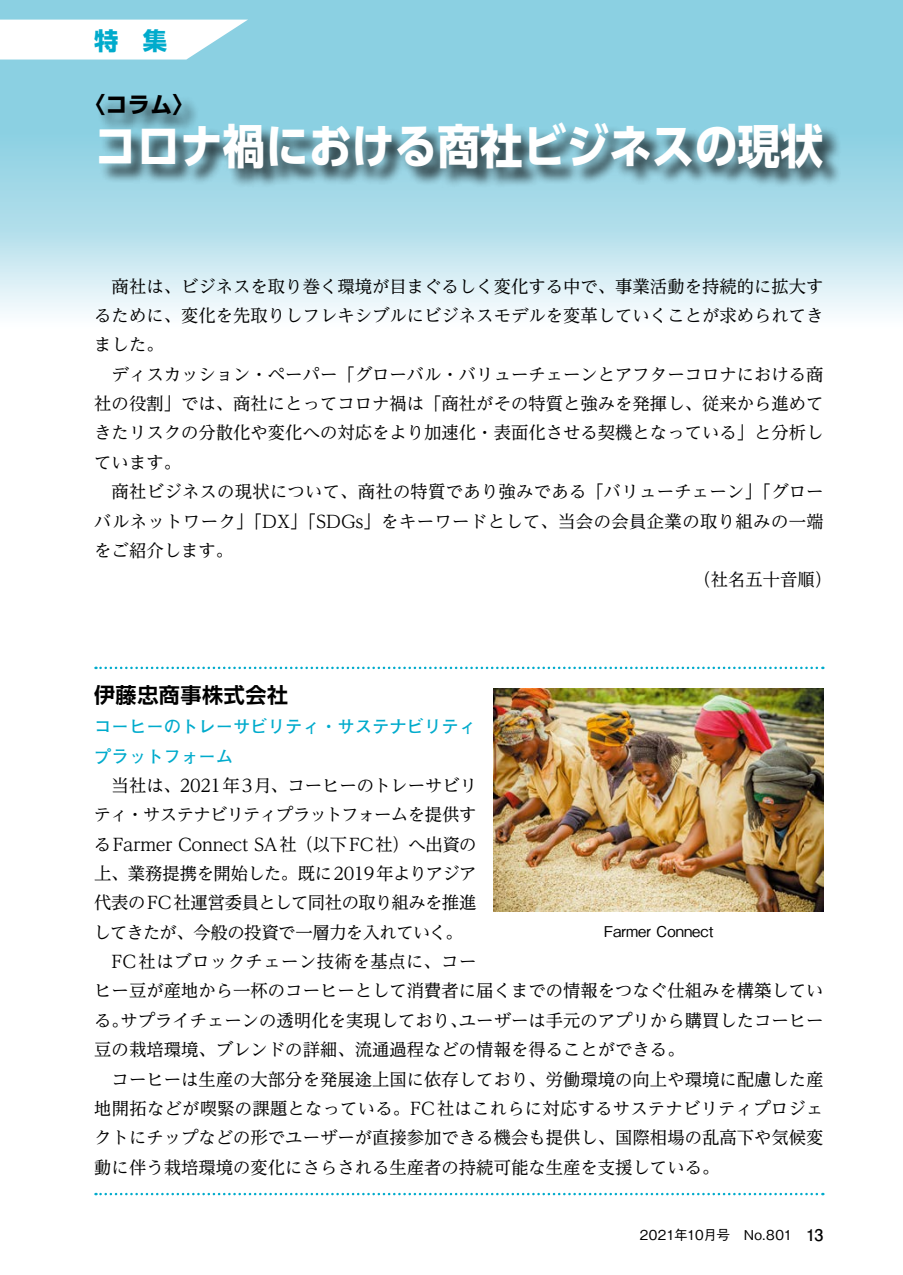
<style>
.page{position:relative;width:903px;height:1275px;background:#fff}
.page>*{position:absolute;margin:0;border:0;box-sizing:border-box;transform-origin:0 0}
.t1{font:700 47.07px "UD Shin Go Pr 6 N";color:#fff;scale:.91 1}
.t2{font:700 24.32px "UD Shin Go Pr 6 N";color:#00abcc}
.t3{font:700 22.4px "UD Shin Go Pr 6 N";color:#000}
.t4{font:700 21px "Shin Go Pr 6 N De";letter-spacing:.03em;color:#000}
.t5{font:17.32px/29.4px "UD Reimin Pr 6 N";color:#000;text-align:justify}
.t6{font:17.32px "UD Reimin Pr 6 N";letter-spacing:-.025em;color:#000}
.t7{font:17.32px "UD Reimin Pr 6 N";letter-spacing:.02em;color:#000}
.t8{font:700 17.32px/29.4px "Futo Go B101 Pr 6 N";color:#00abcc}
.t9{font:17.32px "UD Reimin Pr 6 N";letter-spacing:-.04em;color:#000}
.t10{font:17.32px "UD Reimin Pr 6 N";letter-spacing:-.03em;color:#000}
.t11{font:17.32px "UD Reimin Pr 6 N";letter-spacing:.025em;color:#000}
.t12{font:500 14.88px "Gothic BBB Pr 6 N";color:#000}
.t13{font:500 13.65px "Gothic BBB Pr 6 N";letter-spacing:-.005em;color:#000}
.s1{font-family:"Futo Go B101 Pr 6 N";font-weight:700;font-size:16.1px}
</style>
<div class="page">
<svg style="left:0;top:0;width:903px;height:314px;background:#acdcea"></svg>
<svg style="left:0;top:20px;width:248px;height:40px"></svg>
<svg style="left:95px;top:1193px;width:728px;height:2px"></svg>
<svg style="left:95px;top:667px;width:728px;height:2px"></svg>
<div style="left:97px;top:94px;width:745px;height:94px;background:#000;opacity:.75"></div>
<img style="left:494px;top:688px;width:329px;height:223px">
<h2 class="t2" style="left:94px;top:21px;width:74px">特　集</h2>
<p class="t3" style="left:94px;top:86px;width:91px">〈コラム〉</p>
<h1 class="t1" style="left:94px;top:108px;width:803px">コロナ禍における商社ビジネスの現状</h1>
<p class="t5" style="left:94px;top:271px;width:731px;text-indent:17px">商社は、ビジネスを取り巻く環境が目まぐるしく変化する中で、事業活動を持続的に拡大するために、変化を先取りしフレキシブルにビジネスモデルを変革していくことが求められてきました。</p>
<p class="t5" style="left:94px;top:359px;width:731px;text-indent:17px">ディスカッション・ペーパー「グローバル・バリューチェーンとアフターコロナにおける商社の役割」では、商社にとってコロナ禍は「商社がその特質と強みを発揮し、従来から進めてきたリスクの分散化や変化への対応をより加速化・表面化させる契機となっている」と分析しています。</p>
<p class="t5" style="left:112px;top:476px;width:713px">商社ビジネスの現状について、商社の特質であり強みである「バリューチェーン」「グロー</p>
<p class="t7" style="left:94px;top:507px;width:731px">バルネットワーク」「DX」「SDGs」をキーワードとして、当会の会員企業の取り組みの一端</p>
<p class="t5" style="left:94px;top:535px;width:140px">をご紹介します。</p>
<p class="t5" style="left:693px;top:564px;width:140px">（社名五十音順）</p>
<p class="t4" style="left:94px;top:678px;width:196px">伊藤忠商事株式会社</p>
<p class="t8" style="left:94px;top:711px;width:383px">コーヒーのトレーサビリティ・サステナビリティプラットフォーム</p>
<p class="t5" style="left:111px;top:770px;width:367px">当社は、2021年3月、コーヒーのトレーサビリ</p>
<p class="t9" style="left:94px;top:801px;width:384px">ティ・サステナビリティプラットフォームを提供す</p>
<p class="t5" style="left:94px;top:829px;width:384px">るFarmer Connect SA社（以下FC社）へ出資の</p>
<p class="t6" style="left:94px;top:859px;width:384px">上、業務提携を開始した。既に2019年よりアジア</p>
<p class="t6" style="left:94px;top:889px;width:384px">代表のFC社運営委員として同社の取り組みを推進</p>
<p class="t10" style="left:93px;top:918px;width:371px">してきたが、今般の投資で一層力を入れていく。</p>
<p class="t11" style="left:112px;top:947px;width:366px">FC社はブロックチェーン技術を基点に、コー</p>
<p class="t5" style="left:94px;top:976px;width:731px">ヒー豆が産地から一杯のコーヒーとして消費者に届くまでの情報をつなぐ仕組みを構築してい</p>
<p class="t5" style="left:94px;top:1005px;width:731px">る。サプライチェーンの透明化を実現しており、ユーザーは手元のアプリから購買したコーヒー</p>
<p class="t5" style="left:94px;top:1034px;width:592px">豆の栽培環境、ブレンドの詳細、流通過程などの情報を得ることができる。</p>
<p class="t5" style="left:112px;top:1064px;width:713px">コーヒーは生産の大部分を発展途上国に依存しており、労働環境の向上や環境に配慮した産</p>
<p class="t5" style="left:94px;top:1093px;width:731px">地開拓などが喫緊の課題となっている。FC社はこれらに対応するサステナビリティプロジェ</p>
<p class="t5" style="left:94px;top:1122px;width:731px">クトにチップなどの形でユーザーが直接参加できる機会も提供し、国際相場の乱高下や気候変</p>
<p class="t5" style="left:94px;top:1152px;width:627px">動に伴う栽培環境の変化にさらされる生産者の持続可能な生産を支援している。</p>
<p class="t12" style="left:604px;top:919px;width:111px">Farmer Connect</p>
<p class="t13" style="left:640px;top:1224px;width:185px">2021年10月号　No.801　<span class="s1">13</span></p>
</div>
